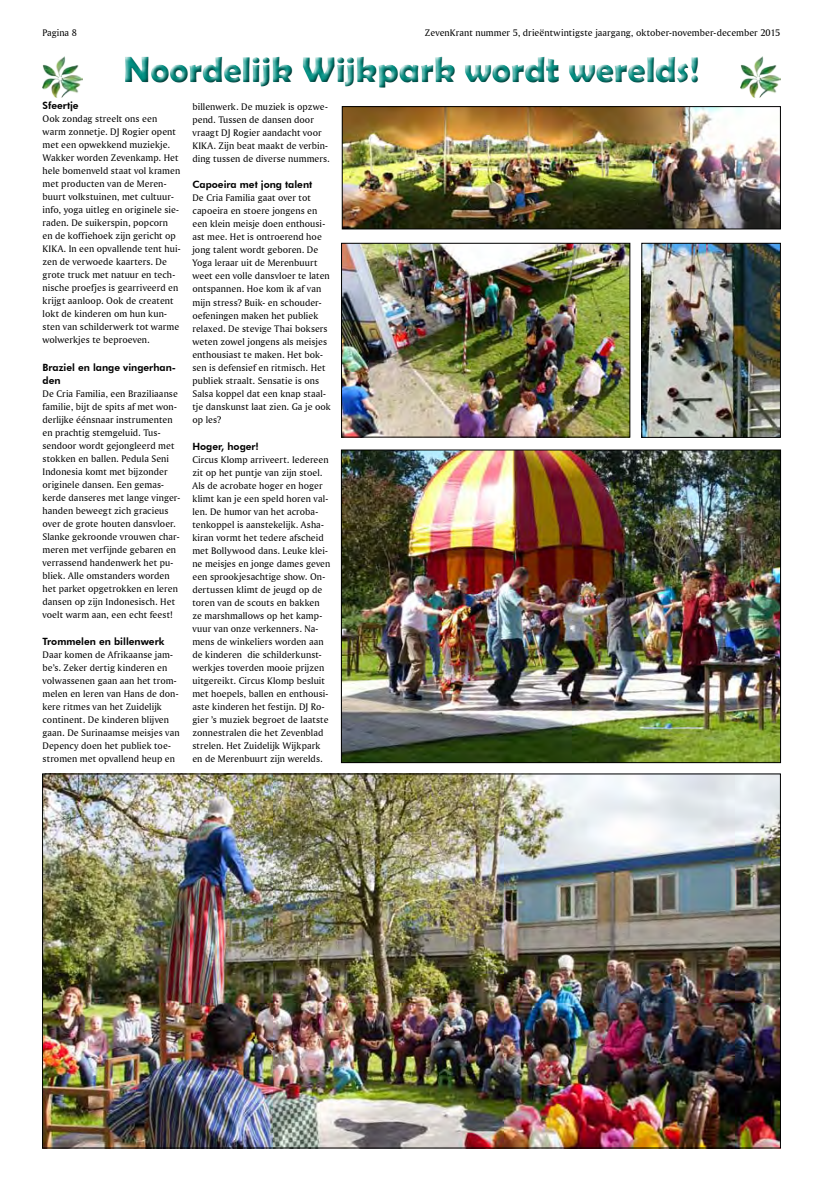
<style>
.page{position:relative;width:823px;height:1191px;background:#fff}
.page>*{position:absolute;margin:0;border:0;box-sizing:border-box;transform-origin:0 0}
.t1{font:700 36px "Berlin Sans FB Demi";color:#009184}
.t2{font:10px/13px "Amerigo BT Roman A";letter-spacing:.005em;color:#000}
.t3{font:800 10px/13px "Futura BT";color:#000}
</style>
<div class="page">
<img style="left:343px;top:245px;width:284px;height:190px">
<div style="left:341px;top:243px;width:288px;height:194px;border:1px solid #000"></div>
<svg style="left:125px;top:57px;width:573px;height:31px"></svg>
<img style="left:43px;top:57px;width:39px;height:41px">
<img style="left:740px;top:57px;width:40px;height:41px">
<img style="left:344px;top:108px;width:434px;height:119px">
<div style="left:342px;top:106px;width:438px;height:123px;border:1px solid #000"></div>
<img style="left:343px;top:452px;width:435px;height:308px">
<div style="left:341px;top:450px;width:439px;height:312px;border:1px solid #000"></div>
<img style="left:643px;top:245px;width:135px;height:190px">
<div style="left:641px;top:243px;width:139px;height:194px;border:1px solid #000"></div>
<img style="left:44px;top:776px;width:734px;height:370px">
<p class="t2" style="left:43px;top:26px;width:36px">Pagina 8</p>
<p class="t2" style="left:425px;top:26px;width:356px">ZevenKrant nummer 5, drieëntwintigste jaargang, oktober-november-december 2015</p>
<h1 class="t1" style="left:123px;top:48px;width:577px">Noordelijk Wijkpark wordt werelds!</h1>
<p class="t3" style="left:43px;top:99px;width:38px">Sfeertje</p>
<p class="t2" style="left:43px;top:112px;width:139px">Ook zondag streelt ons een warm zonnetje. DJ Rogier opent met een opwekkend muziekje.<br>Wakker worden Zevenkamp. Het hele bomenveld staat vol kramen met producten van de Meren&shy;buurt volkstuinen, met cultuur&shy;info, yoga uitleg en originele sie&shy;raden. De suikerspin, popcorn en de koffiehoek zijn gericht op<br>KIKA. In een opvallende tent hui&shy;zen de verwoede kaarters. De grote truck met natuur en tech&shy;nische proefjes is gearriveerd en krijgt aanloop. Ook de creatent lokt de kinderen om hun kun&shy;sten van schilderwerk tot warme wolwerkjes te beproeven.</p>
<p class="t3" style="left:43px;top:360px;width:135px">Braziel en lange vingerhan&shy;den</p>
<p class="t2" style="left:43px;top:386px;width:139px">De Cria Familia, een Braziliaanse familie, bijt de spits af met won&shy;derlijke éénsnaar instrumenten en prachtig stemgeluid. Tus&shy;sendoor wordt gejongleerd met stokken en ballen. Pedula Seni<br>Indonesia komt met bijzonder originele dansen. Een gemas&shy;kerde danseres met lange vinger&shy;handen beweegt zich gracieus over de grote houten dansvloer.<br>Slanke gekroonde vrouwen char&shy;meren met verfijnde gebaren en verrassend handenwerk het pu&shy;bliek. Alle omstanders worden het parket opgetrokken en leren dansen op zijn Indonesisch. Het voelt warm aan, een echt feest!</p>
<p class="t3" style="left:43px;top:635px;width:123px">Trommelen en billenwerk</p>
<p class="t2" style="left:43px;top:648px;width:138px">Daar komen de Afrikaanse jam&shy;be’s. Zeker dertig kinderen en volwassenen gaan aan het trom&shy;melen en leren van Hans de don&shy;kere ritmes van het Zuidelijk continent. De kinderen blijven gaan. De Surinaamse meisjes van<br>Depency doen het publiek toe&shy;stromen met opvallend heup en</p>
<p class="t2" style="left:192px;top:100px;width:139px">billenwerk. De muziek is opzwe&shy;pend. Tussen de dansen door vraagt DJ Rogier aandacht voor<br>KIKA. Zijn beat maakt de verbin&shy;ding tussen de diverse nummers.</p>
<p class="t3" style="left:192px;top:178px;width:121px">Capoeira met jong talent</p>
<p class="t2" style="left:192px;top:191px;width:140px">De Cria Familia gaat over tot capoeira en stoere jongens en een klein meisje doen enthousi&shy;ast mee. Het is ontroerend hoe jong talent wordt geboren. De<br>Yoga leraar uit de Merenbuurt weet een volle dansvloer te laten ontspannen. Hoe kom ik af van mijn stress? Buik- en schouder&shy;oefeningen maken het publiek relaxed. De stevige Thai boksers weten zowel jongens als meisjes enthousiast te maken. Het bok&shy;sen is defensief en ritmisch. Het publiek straalt. Sensatie is ons<br>Salsa koppel dat een knap staal&shy;tje danskunst laat zien. Ga je ook op les?</p>
<p class="t3" style="left:192px;top:440px;width:68px">Hoger, hoger!</p>
<p class="t2" style="left:192px;top:453px;width:139px">Circus Klomp arriveert. Iedereen zit op het puntje van zijn stoel.<br>Als de acrobate hoger en hoger klimt kan je een speld horen val&shy;len. De humor van het acroba&shy;tenkoppel is aanstekelijk. Asha&shy;kiran vormt het tedere afscheid met Bollywood dans. Leuke klei&shy;ne meisjes en jonge dames geven een sprookjesachtige show. On&shy;dertussen klimt de jeugd op de toren van de scouts en bakken ze marshmallows op het kamp&shy;vuur van onze verkenners. Na&shy;mens de winkeliers worden aan de kinderen die schilderkunst&shy;werkjes toverden mooie prijzen uitgereikt. Circus Klomp besluit met hoepels, ballen en enthousi&shy;aste kinderen het festijn. DJ Ro&shy;gier ’s muziek begroet de laatste zonnestralen die het Zevenblad strelen. Het Zuidelijk Wijkpark en de Merenbuurt zijn werelds.</p>
</div>
